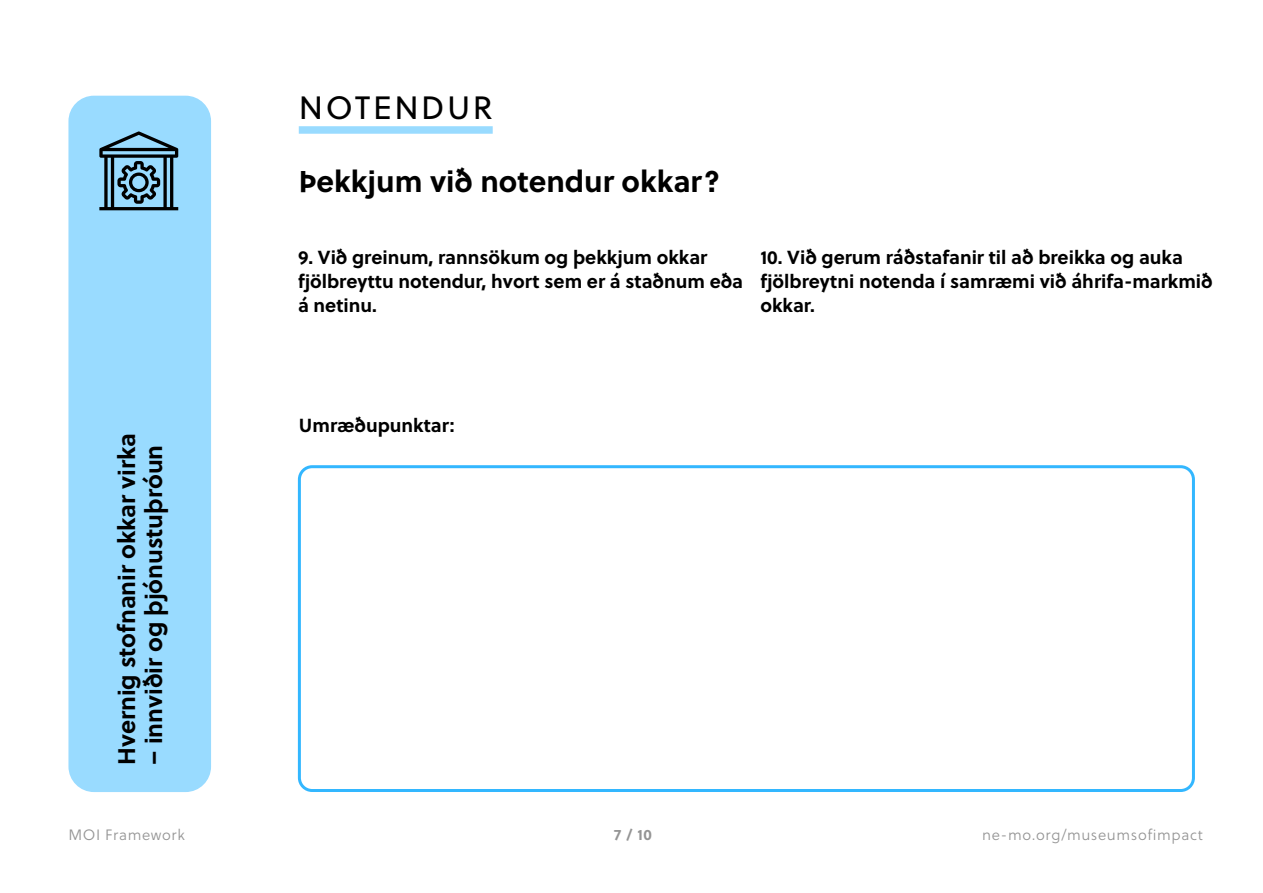
<style>
.page{position:relative;width:1263px;height:893px;background:#fff}
.page>*{position:absolute;margin:0;border:0;box-sizing:border-box;transform-origin:0 0}
.subheader_enabler{font:32.25px "Soleil";letter-spacing:.08em;color:#000}
.question_no_underline{font:700 30px "Soleil";color:#000}
.t1{font:700 24px "Soleil";color:#000}
.statements{font:700 18.9px/24px "Soleil";color:#000}
.t2{font:15px "Soleil Lt";letter-spacing:.04em;color:#949494}
.t3{font:700 15px "Soleil";color:#949494}
</style>
<div class="page">
<div style="left:68px;top:96px;width:143px;height:696px;background:#99dbff;border-radius:26px"></div>
<svg style="left:99px;top:131px;width:79px;height:79px"></svg>
<div style="left:298px;top:465px;width:897px;height:327px;border:3px solid #33b7ff;border-radius:13px"></div>
<div style="left:299px;top:126px;width:194px;height:8px;background:#99dbff"></div>
<p class="subheader_enabler" style="left:299px;top:85px;width:195px">NOTENDUR</p>
<p class="t1" style="left:108px;top:765px;width:333px;rotate:-90deg">Hvernig stofnanir okkar virka</p>
<p class="t1" style="left:135px;top:765px;width:322px;rotate:-90deg">– innviðir og þjónustuþróun</p>
<h3 class="question_no_underline" style="left:299px;top:158px;width:423px">Þekkjum við notendur okkar?</h3>
<p class="statements" style="left:298px;top:244px;width:447px">9. Við greinum, rannsökum og þekkjum okkar fjölbreyttu notendur, hvort sem er á staðnum eða á netinu.</p>
<p class="statements" style="left:760px;top:244px;width:454px">10. Við gerum ráðstafanir til að breikka og auka fjölbreytni notenda í samræmi við áhrifa-markmið okkar.</p>
<p class="statements" style="left:299px;top:412px;width:157px">Umræðupunktar:</p>
<p class="t2" style="left:68px;top:824px;width:118px">MOI Framework</p>
<p class="t3" style="left:614px;top:823px;width:39px">7 / 10</p>
<p class="t2" style="left:982px;top:824px;width:222px">ne-mo.org/museumsofimpact</p>
</div>
